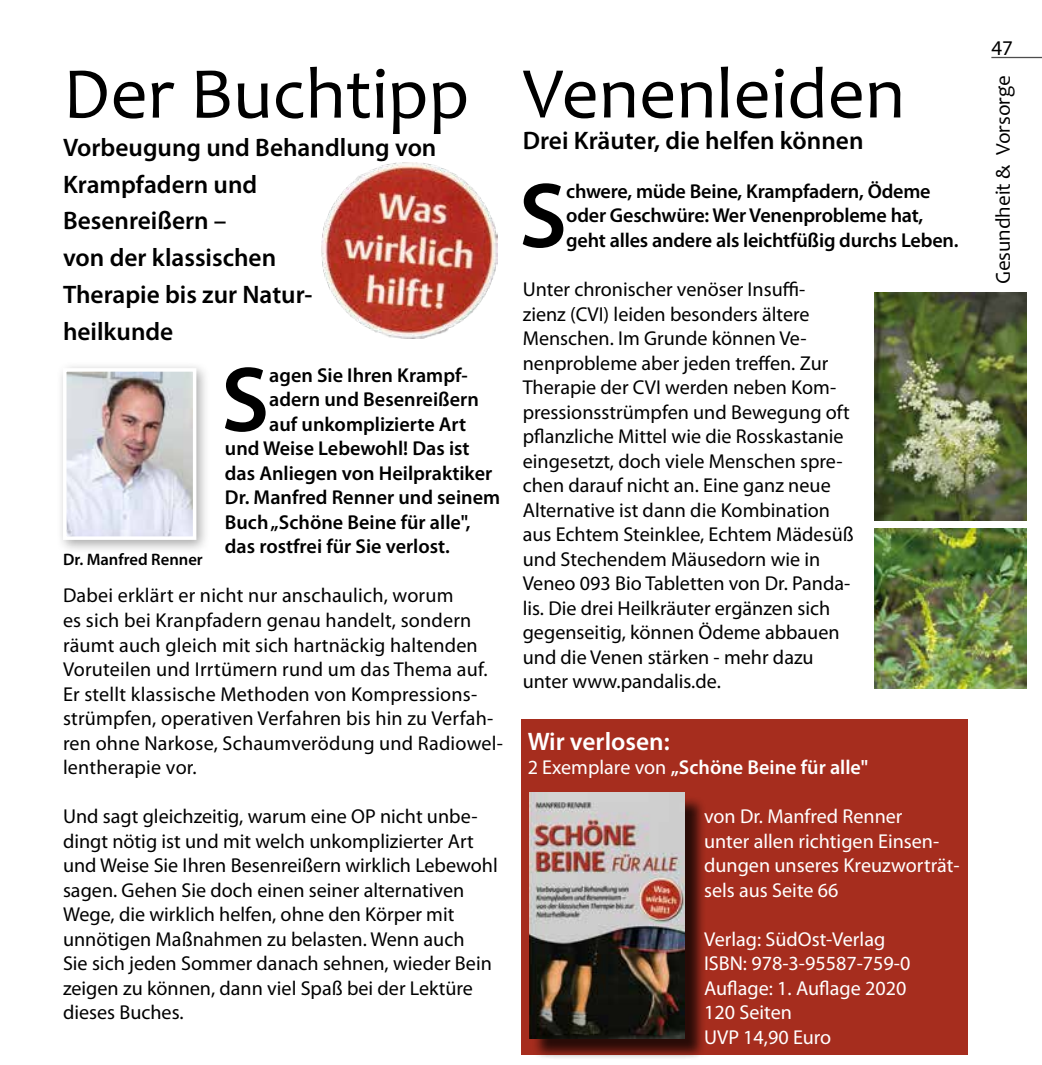
<style>
.page{position:relative;width:1042px;height:1065px;background:#fff}
.page>*{position:absolute;margin:0;border:0;box-sizing:border-box;transform-origin:0 0}
.t1{font:600 92.75px "Myriad Pro";color:#000}
.t2{font:73.5px "Candara";color:#000}
.t3{font:600 25.38px/36.8px "Myriad Pro";color:#000}
.t4{font:600 25.38px "Myriad Pro";color:#fff}
.t5{font:21px "Candara";color:#000}
.t6{font:21px "Myriad Pro";color:#000}
.t7{font:20.12px/24.5px "Myriad Pro";color:#000}
.t8{font:600 20.12px/24.5px "Myriad Pro";color:#000}
.t9{font:20.12px/24.5px "Myriad Pro";color:#fff}
.t10{font:600 20.12px "Myriad Pro";color:#fff}
.t11{font:600 16.62px "Myriad Pro";color:#000}
.s1{font-weight:400}
</style>
<div class="page">
<hr style="left:991px;top:57px;width:51px;height:1px;background:#000">
<div style="left:521px;top:719px;width:446px;height:335px;background:#a62d1e"></div>
<div style="left:56px;top:361px;width:154px;height:193px;background:#000;opacity:.34"></div>
<img style="left:68px;top:373px;width:123px;height:161px">
<div style="left:63px;top:368px;width:133px;height:171px;border:4px solid #fff"></div>
<div style="left:532px;top:795px;width:174px;height:264px;background:#000;opacity:.75"></div>
<img style="left:529px;top:792px;width:155px;height:246px">
<img style="left:321px;top:162px;width:176px;height:177px">
<img style="left:874px;top:292px;width:152px;height:228px">
<img style="left:874px;top:528px;width:152px;height:160px">
<h2 class="t2" style="left:63px;top:48px;width:408px">Der Buchtipp</h2>
<p class="t3" style="left:63px;top:128px;width:375px">Vorbeugung und Behandlung von<br>Krampfadern und<br>Besenreißern –<br>von der klassischen<br>Therapie bis zur Natur-<br>heilkunde</p>
<h1 class="t1" style="left:221px;top:340px;width:50px">S</h1>
<p class="t8" style="left:269px;top:362px;width:200px">agen Sie Ihren Krampf-</p>
<p class="t8" style="left:269px;top:386px;width:211px">adern und Besenreißern</p>
<p class="t8" style="left:269px;top:411px;width:198px">auf unkomplizierte Art</p>
<p class="t8" style="left:225px;top:435px;width:246px">und Weise Lebewohl! Das ist</p>
<p class="t8" style="left:225px;top:460px;width:269px">das Anliegen von Heilpraktiker</p>
<p class="t8" style="left:225px;top:484px;width:277px">Dr. Manfred Renner und seinem</p>
<p class="t8" style="left:225px;top:509px;width:247px">Buch „Schöne Beine für alle",</p>
<p class="t8" style="left:225px;top:533px;width:226px">das rostfrei für Sie verlost.</p>
<p class="t7" style="left:63px;top:583px;width:441px">Dabei erklärt er nicht nur anschaulich, worum<br>es sich bei Kranpfadern genau handelt, sondern räumt auch gleich mit sich hartnäckig haltenden Voruteilen und Irrtümern rund um das Thema auf.<br>Er stellt klassische Methoden von Kompressions&shy;strümpfen, operativen Verfahren bis hin zu Verfah&shy;ren ohne Narkose, Schaumverödung und Radiowel&shy;lentherapie vor.</p>
<p class="t7" style="left:63px;top:803px;width:436px">Und sagt gleichzeitig, warum eine OP nicht unbe&shy;dingt nötig ist und mit welch unkomplizierter Art und Weise Sie Ihren Besenreißern wirklich Lebewohl sagen. Gehen Sie doch einen seiner alternativen Wege, die wirklich helfen, ohne den Körper mit unnötigen Maßnahmen zu belasten. Wenn auch<br>Sie sich jeden Sommer danach sehnen, wieder Bein zeigen zu können, dann viel Spaß bei der Lektüre dieses Buches.</p>
<p class="t11" style="left:63px;top:548px;width:141px">Dr. Manfred Renner</p>
<h2 class="t2" style="left:523px;top:47px;width:384px">Venenleiden</h2>
<p class="t3" style="left:523px;top:121px;width:342px">Drei Kräuter, die helfen können</p>
<h1 class="t1" style="left:519px;top:157px;width:50px">S</h1>
<p class="t8" style="left:566px;top:178px;width:394px">chwere, müde Beine, Krampfadern, Ödeme oder Geschwüre: Wer Venenprobleme hat, geht alles andere als leichtfüßig durchs Leben.</p>
<p class="t7" style="left:523px;top:276px;width:332px">Unter chronischer venöser Insuffi-<br>zienz (CVI) leiden besonders ältere Menschen. Im Grunde können Ve&shy;nenprobleme aber jeden treffen. Zur Therapie der CVI werden neben Kom&shy;pressionsstrümpfen und Bewegung oft pflanzliche Mittel wie die Rosskastanie eingesetzt, doch viele Menschen spre&shy;chen darauf nicht an. Eine ganz neue Alternative ist dann die Kombination aus Echtem Steinklee, Echtem Mädesüß und Stechendem Mäusedorn wie in Veneo 093 Bio Tabletten von Dr. Panda&shy;lis. Die drei Heilkräuter ergänzen sich gegenseitig, können Ödeme abbauen und die Venen stärken - mehr dazu unter www.pandalis.de.</p>
<p class="t4" style="left:528px;top:724px;width:143px">Wir verlosen:</p>
<p class="t10" style="left:528px;top:754px;width:342px"><span class="s1">2 Exemplare von</span> „Schöne Beine für alle"</p>
<p class="t9" style="left:704px;top:803px;width:257px">von Dr. Manfred Renner<br>unter allen richtigen Einsen&shy;dungen unseres Kreuzworträt&shy;sels aus Seite 66</p>
<p class="t9" style="left:704px;top:926px;width:208px">Verlag: SüdOst-Verlag<br>ISBN: 978-3-95587-759-0<br>Auflage: 1. Auflage 2020<br>120 Seiten<br>UVP 14,90 Euro</p>
<p class="t6" style="left:991px;top:35px;width:23px">47</p>
<p class="t5" style="left:990px;top:284px;width:211px;rotate:-90deg">Gesundheit &amp; Vorsorge</p>
</div>
